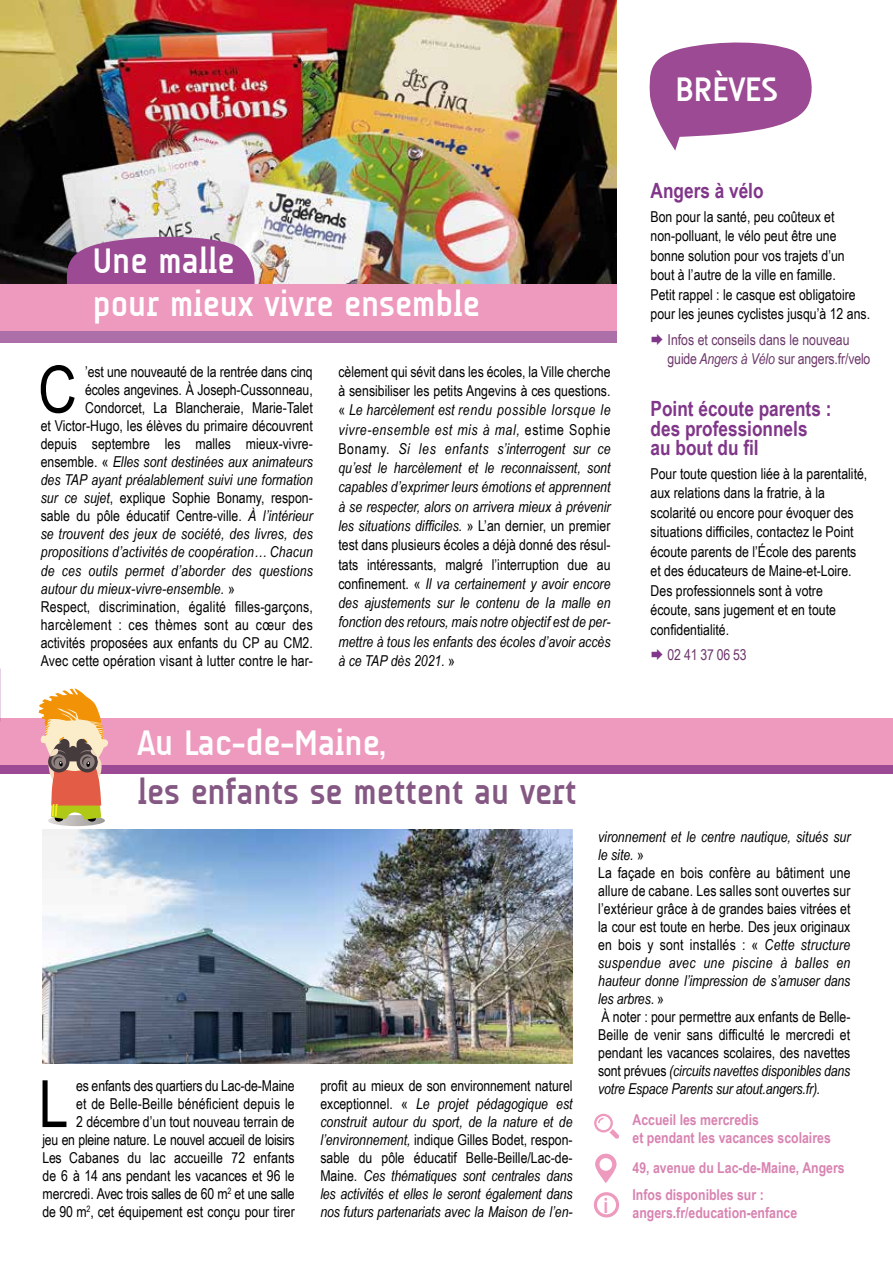
<style>
.page{position:relative;width:893px;height:1263px;background:#fff}
.page>*{position:absolute;margin:0;border:0;box-sizing:border-box;transform-origin:0 0}
.t1{font:65.25px "Arial Narrow";color:#000}
.t2{font:700 36px/43.5px "A Udimat";color:#fff}
.t3{font:700 36px "A Udimat";color:#845883}
.t4{font:700 34.5px "A Udimat";color:#fff}
.t5{font:700 21px/19.5px "Arial Narrow";color:#803689}
.t6{font:700 21px "Arial Narrow";color:#ee9abe}
.t7{font:15px/18px "Arial Narrow";color:#000}
.t8{font:italic 15px/19.4px "Arial Narrow";color:#000;text-align:justify}
.t9{font:700 15px/18px "Arial Narrow";color:#d883b1}
.t10{font:15px/19.5px "Arial Narrow";color:#6d386b}
.t11{font:15px "Arial Narrow";letter-spacing:.02em;color:#000}
.s1{font-style:normal}
.s2{font-style:italic}
</style>
<div class="page">
<img style="left:0;top:0;width:617px;height:284px">
<div style="left:0;top:718px;width:893px;height:53px;background:#ee9abe"></div>
<div style="left:0;top:765px;width:893px;height:8px;background:#9b4a93"></div>
<svg style="left:64px;top:234px;width:198px;height:50px;background:#a2639c"></svg>
<div style="left:0;top:284px;width:617px;height:52px;background:#ee9abe"></div>
<div style="left:0;top:331px;width:617px;height:12px;background:#ad6fa8"></div>
<svg style="left:595px;top:1154px;width:22px;height:29px"></svg>
<svg style="left:594px;top:1114px;width:25px;height:25px"></svg>
<svg style="left:649px;top:42px;width:163px;height:109px"></svg>
<img style="left:43px;top:829px;width:530px;height:234px">
<svg style="left:39px;top:689px;width:69px;height:137px"></svg>
<svg style="left:594px;top:1192px;width:25px;height:25px"></svg>
<h2 class="t2" style="left:93px;top:238px;width:388px">Une malle<br>pour mieux vivre ensemble</h2>
<h1 class="t1" style="left:38px;top:342px;width:40px">C</h1>
<p class="t7" style="left:85px;top:362px;width:229px">’est une nouveauté de la rentrée dans cinq</p>
<p class="t7" style="left:85px;top:380px;width:229px">écoles angevines. À Joseph-Cussonneau,</p>
<p class="t7" style="left:85px;top:398px;width:229px">Condorcet, La Blancheraie, Marie-Talet</p>
<p class="t7" style="left:41px;top:416px;width:274px">et Victor-Hugo, les élèves du primaire découvrent</p>
<p class="t7" style="left:41px;top:434px;width:274px">depuis septembre les malles mieux-vivre-</p>
<p class="t8" style="left:41px;top:452px;width:274px"><span class="s1">ensemble. «</span> Elles sont destinées aux animateurs</p>
<p class="t8" style="left:41px;top:470px;width:274px">des TAP ayant préalablement suivi une formation</p>
<p class="t7" style="left:41px;top:488px;width:274px"><span class="s2">sur ce sujet</span>, explique Sophie Bonamy, respon-</p>
<p class="t7" style="left:41px;top:506px;width:274px">sable du pôle éducatif Centre-ville. <span class="s2">À l’intérieur</span></p>
<p class="t8" style="left:41px;top:524px;width:274px">se trouvent des jeux de société, des livres, des</p>
<p class="t8" style="left:41px;top:542px;width:274px">propositions d’activités de coopération… Chacun</p>
<p class="t8" style="left:41px;top:560px;width:274px">de ces outils permet d’aborder des questions</p>
<p class="t8" style="left:41px;top:578px;width:196px">autour du mieux-vivre-ensemble. <span class="s1">»</span></p>
<p class="t7" style="left:41px;top:597px;width:274px">Respect, discrimination, égalité filles-garçons,</p>
<p class="t11" style="left:41px;top:613px;width:274px">harcèlement : ces thèmes sont au cœur des</p>
<p class="t7" style="left:41px;top:633px;width:274px">activités proposées aux enfants du CP au CM2.</p>
<p class="t7" style="left:41px;top:651px;width:274px">Avec cette opération visant à lutter contre le har-</p>
<p class="t8" style="left:338px;top:361px;width:274px"><span class="s1">cèlement qui sévit dans les écoles, la Ville cherche à sensibiliser les petits Angevins à ces questions. «</span> Le harcèlement est rendu possible lorsque le vivre-ensemble est mis à mal, <span class="s1">estime Sophie Bonamy.</span> Si les enfants s’interrogent sur ce qu’est le harcèlement et le reconnaissent, sont capables d’exprimer leurs émotions et apprennent à se respecter, alors on arrivera mieux à prévenir les situations difficiles. <span class="s1">» L’an dernier, un premier test dans plusieurs écoles a déjà donné des résul&shy;tats intéressants, malgré l’interruption due au confinement. «</span> Il va certainement y avoir encore des ajustements sur le contenu de la malle en fonction des retours, mais notre objectif est de per&shy;mettre à tous les enfants des écoles d’avoir accès à ce TAP dès 2021. <span class="s1">»</span></p>
<h2 class="t2" style="left:138px;top:721px;width:249px">Au Lac-de-Maine,</h2>
<h2 class="t3" style="left:138px;top:772px;width:440px">les enfants se mettent au vert</h2>
<h3 class="t4" style="left:676px;top:69px;width:104px">BRÈVES</h3>
<h3 class="t5" style="left:651px;top:180px;width:114px">Angers à vélo</h3>
<p class="t7" style="left:651px;top:206px;width:221px;line-height:19.5px">Bon pour la santé, peu coûteux et non-polluant, le vélo peut être une bonne solution pour vos trajets d’un bout à l’autre de la ville en famille.<br>Petit rappel : le casque est obligatoire pour les jeunes cyclistes jusqu’à 12 ans.</p>
<p class="t10" style="left:668px;top:329px;width:204px">Infos et conseils dans le nouveau guide <span class="s2">Angers à Vélo</span> sur angers.fr/velo</p>
<h3 class="t5" style="left:651px;top:398px;width:182px">Point écoute parents : des professionnels au bout du fil</h3>
<p class="t7" style="left:651px;top:463px;width:218px;line-height:19.5px">Pour toute question liée à la parentalité, aux relations dans la fratrie, à la scolarité ou encore pour évoquer des situations difficiles, contactez le Point écoute parents de l’École des parents et des éducateurs de Maine-et-Loire.<br>Des professionnels sont à votre<br>écoute, sans jugement et en toute confidentialité.</p>
<p class="t10" style="left:668px;top:645px;width:81px">02 41 37 06 53</p>
<p class="t7" style="left:43px;top:1076px;width:254px;text-align:right">es enfants des quartiers du Lac-de-Maine<br>et de Belle-Beille bénéficient depuis le<br>2 décembre d’un tout nouveau terrain de<br>jeu en pleine nature. Le nouvel accueil de loisirs Les Cabanes du lac accueille 72 enfants de 6 à 14 ans pendant les vacances et 96 le mercredi. Avec trois salles de 60 m<sup>2</sup> et une salle de 90 m<sup>2</sup>, cet équipement est conçu pour tirer</p>
<p class="t8" style="left:320px;top:1076px;width:254px;line-height:18px"><span class="s1">profit au mieux de son environnement naturel exceptionnel. «</span> Le projet pédagogique est construit autour du sport, de la nature et de l’environnement, <span class="s1">indique Gilles Bodet, respon&shy;sable du pôle éducatif Belle-Beille/Lac-de-Maine.</span> Ces thématiques sont centrales dans les activités et elles le seront également dans nos futurs partenariats avec la Maison de l’en-</p>
<h1 class="t1" style="left:39px;top:1056px;width:31px">L</h1>
<p class="t7" style="left:598px;top:827px;width:254px"><span class="s2">vironnement et le centre nautique, situés sur le site.</span> »<br>La façade en bois confère au bâtiment une allure de cabane. Les salles sont ouvertes sur l’extérieur grâce à de grandes baies vitrées et la cour est toute en herbe. Des jeux originaux en bois y sont installés : « <span class="s2">Cette structure suspendue avec une piscine à balles en hauteur donne l’impression de s’amuser dans les arbres</span>. »<br>À noter : pour permettre aux enfants de Belle-Beille de venir sans difficulté le mercredi et pendant les vacances scolaires, des navettes sont prévues <span class="s2">(circuits navettes disponibles dans votre Espace Parents sur atout.angers.fr).</span></p>
<h3 class="t6" style="left:604px;top:1189px;width:6px">i</h3>
<p class="t9" style="left:632px;top:1109px;width:200px">Accueil les mercredis<br>et pendant les vacances scolaires</p>
<p class="t9" style="left:632px;top:1154px;width:214px;line-height:26.5px">49, avenue du Lac-de-Maine, Angers<br>Infos disponibles sur :</p>
<p class="t9" style="left:632px;top:1203px;width:166px">angers.fr/education-enfance</p>
</div>
